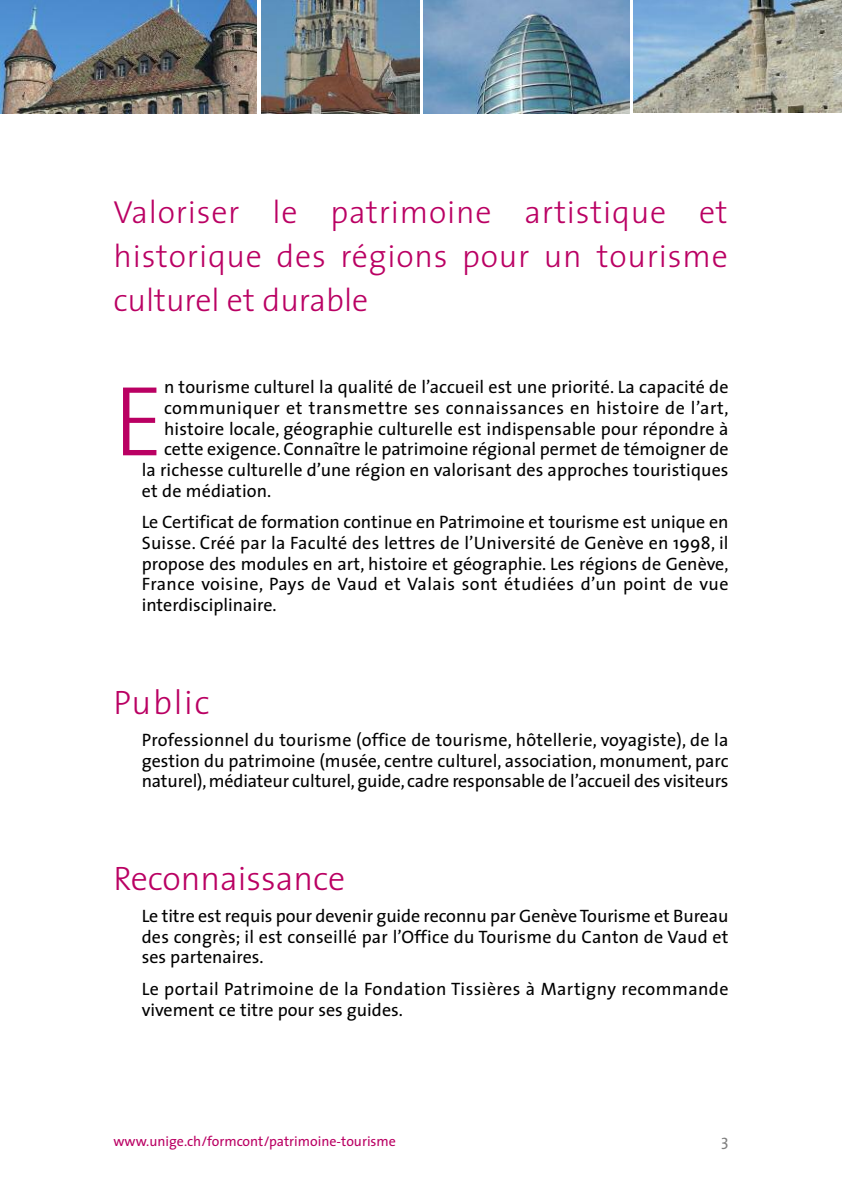
<style>
.page{position:relative;width:842px;height:1191px;background:#fff}
.page>*{position:absolute;margin:0;border:0;box-sizing:border-box;transform-origin:0 0}
.t1{font:300 100.4px "The Sans";color:#ba0063}
.t2{font:300 34px "The Sans";color:#ba0063}
.t3{font:300 32px/44px "The Sans";letter-spacing:.025em;color:#ba0063;text-align:justify}
.t4{font:18px/20.6px "The Sans";letter-spacing:.005em;color:#000;text-align:justify}
.t5{font:18px/20.6px "The Sans";letter-spacing:.025em;color:#000}
.t6{font:18px "The Sans";letter-spacing:.03em;color:#000}
.t7{font:16px "The Sans";color:#808080}
.t8{font:14px "The Sans";color:#ba0063}
</style>
<div class="page">
<img style="left:262px;top:0;width:157px;height:113px">
<img style="left:423px;top:0;width:207px;height:113px">
<img style="left:0;top:0;width:257px;height:113px">
<img style="left:633px;top:0;width:209px;height:112px">
<h3 class="t3" style="left:113px;top:193px;width:616px">Valoriser le patrimoine artistique et historique des régions pour un tourisme culturel et durable</h3>
<h1 class="t1" style="left:113px;top:382px;width:52px">E</h1>
<p class="t4" style="left:164px;top:379px;width:566px">n tourisme culturel la qualité de l’accueil est une priorité. La capacité de</p>
<p class="t6" style="left:164px;top:401px;width:566px">communiquer et transmettre ses connaissances en histoire de l’art,</p>
<p class="t4" style="left:164px;top:420px;width:566px">histoire locale, géographie culturelle est indispensable pour répondre à</p>
<p class="t4" style="left:164px;top:440px;width:566px">cette exigence. Connaître le patrimoine régional permet de témoigner de</p>
<p class="t4" style="left:142px;top:461px;width:588px">la richesse culturelle d’une région en valorisant des approches touristiques</p>
<p class="t4" style="left:142px;top:482px;width:131px">et de médiation.</p>
<p class="t4" style="left:142px;top:514px;width:588px">Le Certificat de formation continue en Patrimoine et tourisme est unique en Suisse. Créé par la Faculté des lettres de l’Université de Genève en 1998, il propose des modules en art, histoire et géographie. Les régions de Genève, France voisine, Pays de Vaud et Valais sont étudiées d’un point de vue interdisciplinaire.</p>
<h2 class="t2" style="left:113px;top:689px;width:98px">Public</h2>
<p class="t4" style="left:142px;top:731px;width:588px">Professionnel du tourisme (office de tourisme, hôtellerie, voyagiste), de la gestion du patrimoine (musée, centre culturel, association, monument, parc naturel),médiateur culturel,guide, cadre responsable de l’accueil des visiteurs</p>
<h2 class="t2" style="left:113px;top:865px;width:233px">Reconnaissance</h2>
<p class="t4" style="left:142px;top:907px;width:588px">Le titre est requis pour devenir guide reconnu par Genève Tourisme et Bureau des congrès; il est conseillé par l’Office du Tourisme du Canton de Vaud et ses partenaires.</p>
<p class="t5" style="left:142px;top:980px;width:588px">Le portail Patrimoine de la Fondation Tissières à Martigny recommande vivement ce titre pour ses guides.</p>
<p class="t8" style="left:113px;top:1136px;width:284px">www.unige.ch/formcont/patrimoine-tourisme</p>
<p class="t7" style="left:721px;top:1134px;width:9px">3</p>
</div>
